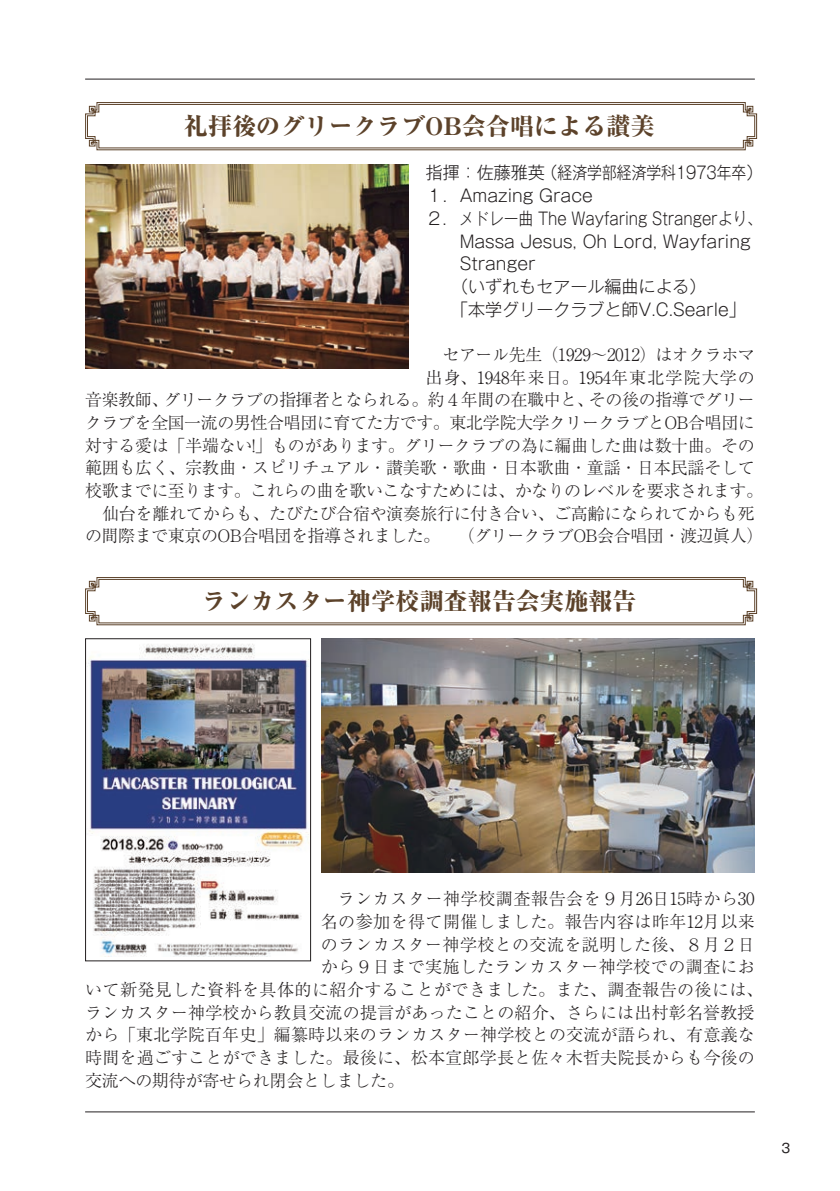
<style>
.page{position:relative;width:840px;height:1191px;background:#fff}
.page>*{position:absolute;margin:0;border:0;box-sizing:border-box;transform-origin:0 0}
.t1{font:800 24px "Ryumin Pr 6";color:#5c422a}
.t2{font:300 17px "Ryumin Pr 6";letter-spacing:-.015em;color:#231f20}
.t3{font:300 17px/22.6px "Gothic MB101 Pr 6";color:#231f20}
.t4{font:300 17px "Ryumin Pr 6";letter-spacing:.01em;color:#231f20}
.t5{font:300 17px "Ryumin Pr 6";letter-spacing:.025em;color:#231f20}
.t6{font:300 17px "Ryumin Pr 6";letter-spacing:.02em;color:#231f20}
.t7{font:300 17px "Ryumin Pr 6";letter-spacing:.03em;color:#231f20}
.t8{font:300 17px "Ryumin Pr 6";letter-spacing:.06em;color:#231f20}
.t9{font:12.8px "Gothic MB101 Pr 6";color:#231f20}
</style>
<div class="page">
<hr style="left:85px;top:1111px;width:669px;height:1px;background:#231f20">
<hr style="left:85px;top:79px;width:669px;height:1px;background:#231f20">
<svg style="left:85px;top:102px;width:672px;height:49px"></svg>
<img style="left:85px;top:164px;width:323px;height:205px">
<img style="left:321px;top:638px;width:433px;height:234px">
<svg style="left:85px;top:577px;width:672px;height:49px"></svg>
<img style="left:88px;top:644px;width:221px;height:313px">
<div style="left:85px;top:638px;width:226px;height:323px;border:1px solid #231f20"></div>
<h1 class="t1" style="left:184px;top:107px;width:472px">礼拝後のグリークラブOB会合唱による讃美</h1>
<p class="t3" style="left:425px;top:160px;width:339px">指揮：佐藤雅英（経済学部経済学科1973年卒）<br>１．Amazing Grace<br>２．メドレー曲 The Wayfaring Strangerより、　　Massa Jesus, Oh Lord, Wayfaring　　Stranger<br>　　（いずれもセアール編曲による）<br>　　「本学グリークラブと師V.C.Searle」</p>
<p class="t2" style="left:442px;top:341px;width:313px">セアール先生（1929〜2012）はオクラホマ</p>
<p class="t8" style="left:425px;top:364px;width:330px">出身、1948年来日。1954年東北学院大学の</p>
<p class="t2" style="left:85px;top:386px;width:671px">音楽教師、グリークラブの指揮者となられる。約４年間の在職中と、その後の指導でグリー</p>
<p class="t2" style="left:85px;top:409px;width:671px">クラブを全国一流の男性合唱団に育てた方です。東北学院大学クリークラブとOB合唱団に</p>
<p class="t2" style="left:85px;top:432px;width:671px">対する愛は「半端ない!」ものがあります。グリークラブの為に編曲した曲は数十曲。その</p>
<p class="t2" style="left:85px;top:454px;width:671px">範囲も広く、宗教曲・スピリチュアル・讃美歌・歌曲・日本歌曲・童謡・日本民謡そして</p>
<p class="t2" style="left:85px;top:477px;width:679px">校歌までに至ります。これらの曲を歌いこなすためには、かなりのレベルを要求されます。</p>
<p class="t2" style="left:102px;top:500px;width:654px">仙台を離れてからも、たびたび合宿や演奏旅行に付き合い、ご高齢になられてからも死</p>
<p class="t2" style="left:85px;top:522px;width:679px">の間際まで東京のOB合唱団を指導されました。 （グリークラブOB会合唱団・渡辺眞人）</p>
<h1 class="t1" style="left:202px;top:582px;width:435px">ランカスター神学校調査報告会実施報告</h1>
<p class="t7" style="left:337px;top:885px;width:418px">ランカスター神学校調査報告会を９月26日15時から30</p>
<p class="t5" style="left:320px;top:908px;width:435px">名の参加を得て開催しました。報告内容は昨年12月以来</p>
<p class="t6" style="left:320px;top:931px;width:435px">のランカスター神学校との交流を説明した後、８月２日</p>
<p class="t6" style="left:320px;top:953px;width:435px">から９日まで実施したランカスター神学校での調査にお</p>
<p class="t5" style="left:85px;top:976px;width:679px">いて新発見した資料を具体的に紹介することができました。また、調査報告の後には、</p>
<p class="t4" style="left:85px;top:999px;width:670px">ランカスター神学校から教員交流の提言があったことの紹介、さらには出村彰名誉教授</p>
<p class="t4" style="left:85px;top:1021px;width:670px">から「東北学院百年史」編纂時以来のランカスター神学校との交流が語られ、有意義な</p>
<p class="t4" style="left:85px;top:1044px;width:670px">時間を過ごすことができました。最後に、松本宣郎学長と佐々木哲夫院長からも今後の</p>
<p class="t2" style="left:85px;top:1067px;width:320px">交流への期待が寄せられ閉会としました。</p>
<p class="t9" style="left:781px;top:1137px;width:10px">3</p>
</div>
